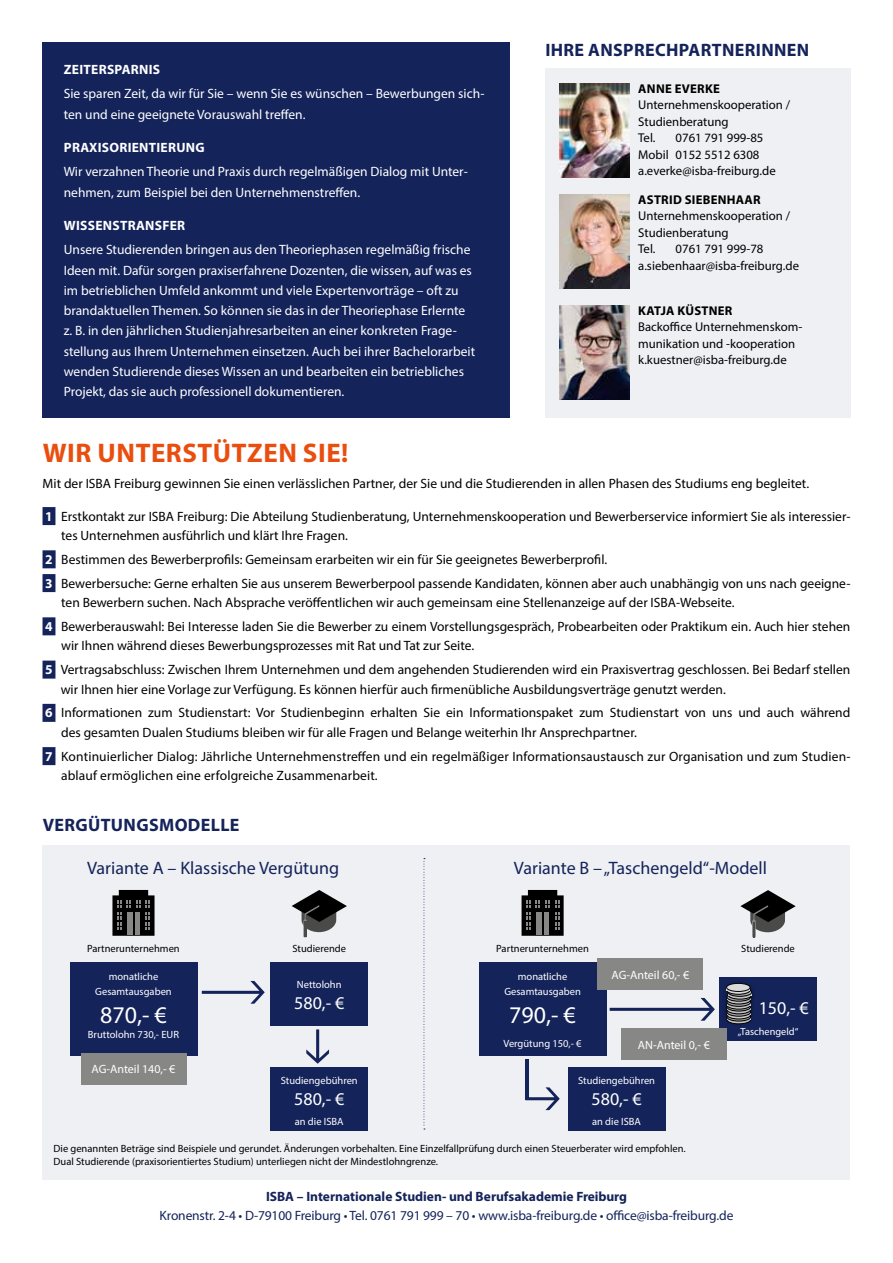
<style>
.page{position:relative;width:893px;height:1263px;background:#fff}
.page>*{position:absolute;margin:0;border:0;box-sizing:border-box;transform-origin:0 0}
.t1{font:700 27px "Myriad Pro";letter-spacing:.02em;color:#e94e0f}
.t2{font:24px "Myriad Pro";color:#fff}
.t3{font:18px "Myriad Pro";color:#14235a}
.t4{font:700 18px "Myriad Pro";letter-spacing:.02em;color:#14235a}
.t5{font:18px "Myriad Pro";color:#fff}
.t6{font:13.5px/23.7px "Myriad Pro";color:#000}
.t7{font:13.5px/20.2px "Myriad Pro";color:#fff}
.t8{font:13.5px "Myriad Pro";letter-spacing:-.01em;color:#14235a}
.t9{font:700 13.5px "Myriad Pro";color:#14235a}
.t10{font:700 13.5px "Myriad Pro";letter-spacing:.02em;color:#fff}
.t11{font:12.75px/16.5px "Myriad Pro";color:#000}
.t12{font:700 12.75px "Myriad Pro";letter-spacing:.02em;color:#000}
.t13{font:12px "Myriad Pro";letter-spacing:-.005em;color:#fff}
.t14{font:10.5px/13.5px "Myriad Pro";color:#000}
.t15{font:10.5px/15.5px "Myriad Pro";color:#fff;text-align:center}
.t16{font:10.35px "Myriad Pro";color:#fff}
.s1{font-weight:700;color:#fff}
</style>
<div class="page">
<div style="left:43px;top:507px;width:12px;height:18px;background:#14235a"></div>
<div style="left:43px;top:550px;width:13px;height:18px;background:#14235a"></div>
<div style="left:43px;top:574px;width:12px;height:18px;background:#14235a"></div>
<div style="left:43px;top:617px;width:12px;height:18px;background:#14235a"></div>
<div style="left:43px;top:661px;width:12px;height:18px;background:#14235a"></div>
<div style="left:43px;top:704px;width:12px;height:18px;background:#14235a"></div>
<div style="left:43px;top:747px;width:12px;height:18px;background:#14235a"></div>
<div style="left:43px;top:43px;width:467px;height:375px;background:#14235a"></div>
<div style="left:43px;top:845px;width:807px;height:334px;background:#eef0f3"></div>
<svg style="left:423px;top:858px;width:2px;height:271px"></svg>
<svg style="left:292px;top:890px;width:55px;height:47px"></svg>
<div style="left:70px;top:962px;width:127px;height:94px;background:#14235a"></div>
<div style="left:81px;top:1053px;width:105px;height:32px;background:#878786"></div>
<div style="left:270px;top:962px;width:98px;height:64px;background:#14235a"></div>
<div style="left:270px;top:1067px;width:98px;height:64px;background:#14235a"></div>
<svg style="left:202px;top:981px;width:63px;height:23px"></svg>
<svg style="left:306px;top:1029px;width:23px;height:35px"></svg>
<svg style="left:112px;top:890px;width:43px;height:46px;background:#2f2f2f"></svg>
<div style="left:479px;top:962px;width:127px;height:94px;background:#14235a"></div>
<div style="left:719px;top:977px;width:98px;height:64px;background:#14235a"></div>
<div style="left:722px;top:1005px;width:33px;height:21px;background:#000;opacity:.35"></div>
<div style="left:722px;top:1000px;width:33px;height:21px;background:#000;opacity:.35"></div>
<div style="left:722px;top:995px;width:33px;height:21px;background:#000;opacity:.35"></div>
<div style="left:722px;top:990px;width:33px;height:21px;background:#000;opacity:.35"></div>
<div style="left:723px;top:985px;width:33px;height:21px;background:#000;opacity:.35"></div>
<div style="left:722px;top:980px;width:33px;height:21px;background:#000;opacity:.35"></div>
<svg style="left:727px;top:986px;width:23px;height:8px"></svg>
<div style="left:726px;top:986px;width:24px;height:8px;border:1px solid #000;border-radius:50%"></div>
<hr style="left:727px;top:987px;width:23px;height:3px;background:#dadada">
<div style="left:727px;top:983px;width:23px;height:8px;background:#dadada;border-radius:50%"></div>
<div style="left:726px;top:983px;width:24px;height:9px;border:1px solid #000;border-radius:50%"></div>
<svg style="left:740px;top:890px;width:56px;height:47px"></svg>
<div style="left:568px;top:1067px;width:97px;height:64px;background:#14235a"></div>
<svg style="left:610px;top:998px;width:105px;height:23px"></svg>
<svg style="left:525px;top:1087px;width:35px;height:23px"></svg>
<hr style="left:525px;top:1059px;width:3px;height:41px;background:#14235a">
<div style="left:598px;top:958px;width:105px;height:32px;background:#878786"></div>
<div style="left:621px;top:1028px;width:106px;height:32px;background:#878786"></div>
<svg style="left:522px;top:890px;width:42px;height:46px;background:#2c2c2c"></svg>
<div style="left:545px;top:68px;width:305px;height:350px;background:#eef0f3"></div>
<img style="left:560px;top:83px;width:70px;height:95px">
<img style="left:560px;top:194px;width:70px;height:95px">
<img style="left:560px;top:305px;width:70px;height:95px">
<p class="t10" style="left:64px;top:62px;width:98px">ZEITERSPARNIS</p>
<p class="t7" style="left:64px;top:84px;width:422px">Sie sparen Zeit, da wir für Sie – wenn Sie es wünschen – Bewerbungen sich&shy;ten und eine geeignete Vorauswahl treffen.</p>
<p class="t10" style="left:64px;top:140px;width:142px">PRAXISORIENTIERUNG</p>
<p class="t7" style="left:64px;top:162px;width:406px">Wir verzahnen Theorie und Praxis durch regelmäßigen Dialog mit Unter&shy;nehmen, zum Beispiel bei den Unternehmenstreffen.</p>
<p class="t10" style="left:64px;top:218px;width:123px">WISSENSTRANSFER</p>
<p class="t7" style="left:64px;top:240px;width:413px">Unsere Studierenden bringen aus den Theoriephasen regelmäßig frische Ideen mit. Dafür sorgen praxiserfahrene Dozenten, die wissen, auf was es im betrieblichen Umfeld ankommt und viele Expertenvorträge – oft zu brandaktuellen Themen. So können sie das in der Theoriephase Erlernte z. B. in den jährlichen Studienjahresarbeiten an einer konkreten Frage&shy;stellung aus Ihrem Unternehmen einsetzen. Auch bei ihrer Bachelorarbeit wenden Studierende dieses Wissen an und bearbeiten ein betriebliches Projekt, das sie auch professionell dokumentieren.</p>
<h3 class="t4" style="left:545px;top:41px;width:265px">IHRE ANSPRECHPARTNERINNEN</h3>
<p class="t12" style="left:638px;top:82px;width:83px">ANNE EVERKE</p>
<p class="t11" style="left:638px;top:97px;width:153px">Unternehmenskooperation /<br>Studienberatung<br>Tel.</p>
<p class="t11" style="left:638px;top:130px;width:139px;text-indent:37px">0761 791 999-85<br>Mobil 0152 5512 6308 a.everke@isba-freiburg.de</p>
<p class="t12" style="left:638px;top:193px;width:124px">ASTRID SIEBENHAAR</p>
<p class="t11" style="left:638px;top:208px;width:153px">Unternehmenskooperation /<br>Studienberatung<br>Tel.</p>
<p class="t11" style="left:638px;top:241px;width:162px;text-align:center">0761 791 999-78 a.siebenhaar@isba-freiburg.de</p>
<p class="t12" style="left:638px;top:304px;width:96px">KATJA KÜSTNER</p>
<p class="t11" style="left:638px;top:319px;width:166px">Backoffice Unternehmenskom&shy;munikation und -kooperation k.kuestner@isba-freiburg.de</p>
<h1 class="t1" style="left:43px;top:439px;width:307px">WIR UNTERSTÜTZEN SIE!</h1>
<p class="t6" style="left:43px;top:472px;width:768px">Mit der ISBA Freiburg gewinnen Sie einen verlässlichen Partner, der Sie und die Studierenden in allen Phasen des Studiums eng begleitet.</p>
<p class="t6" style="left:61px;top:507px;width:791px;line-height:19.5px;text-indent:-16px"><span class="s1">1</span> Erstkontakt zur ISBA Freiburg: Die Abteilung Studienberatung, Unternehmenskooperation und Bewerberservice informiert Sie als interessier&shy;tes Unternehmen ausführlich und klärt Ihre Fragen.</p>
<p class="t6" style="left:45px;top:548px;width:807px"><span class="s1">2</span> Bestimmen des Bewerberprofils: Gemeinsam erarbeiten wir ein für Sie geeignetes Bewerberprofil.<br><span class="s1">3</span> Bewerbersuche: Gerne erhalten Sie aus unserem Bewerberpool passende Kandidaten, können aber auch unabhängig von uns nach geeigne-</p>
<p class="t6" style="left:45px;top:591px;width:807px;text-indent:16px">ten Bewerbern suchen. Nach Absprache veröffentlichen wir auch gemeinsam eine Stellenanzeige auf der ISBA-Webseite.<br><span class="s1">4</span> Bewerberauswahl: Bei Interesse laden Sie die Bewerber zu einem Vorstellungsgespräch, Probearbeiten oder Praktikum ein. Auch hier stehen</p>
<p class="t6" style="left:45px;top:634px;width:807px;text-indent:16px">wir Ihnen während dieses Bewerbungsprozesses mit Rat und Tat zur Seite.<br><span class="s1">5</span> Vertragsabschluss: Zwischen Ihrem Unternehmen und dem angehenden Studierenden wird ein Praxisvertrag geschlossen. Bei Bedarf stellen</p>
<p class="t6" style="left:45px;top:678px;width:807px;text-indent:15px">wir Ihnen hier eine Vorlage zur Verfügung. Es können hierfür auch firmenübliche Ausbildungsverträge genutzt werden.<br><span class="s1">6</span> Informationen zum Studienstart: Vor Studienbeginn erhalten Sie ein Informationspaket zum Studienstart von uns und auch während</p>
<p class="t6" style="left:45px;top:721px;width:807px;text-indent:16px">des gesamten Dualen Studiums bleiben wir für alle Fragen und Belange weiterhin Ihr Ansprechpartner.<br><span class="s1">7</span> Kontinuierlicher Dialog: Jährliche Unternehmenstreffen und ein regelmäßiger Informationsaustausch zur Organisation und zum Studien-</p>
<p class="t6" style="left:61px;top:764px;width:318px">ablauf ermöglichen eine erfolgreiche Zusammenarbeit.</p>
<h3 class="t4" style="left:43px;top:816px;width:198px">VERGÜTUNGSMODELLE</h3>
<h3 class="t3" style="left:87px;top:859px;width:254px">Variante A – Klassische Vergütung</h3>
<p class="t14" style="left:87px;top:942px;width:94px">Partnerunternehmen</p>
<p class="t14" style="left:292px;top:942px;width:55px">Studierende</p>
<p class="t15" style="left:95px;top:969px;width:78px">monatliche<br>Gesamtausgaben</p>
<h2 class="t2" style="left:100px;top:1003px;width:68px">870,- €</h2>
<p class="t15" style="left:88px;top:1027px;width:93px">Bruttolohn 730,- EUR</p>
<p class="t13" style="left:92px;top:1063px;width:85px">AG-Anteil 140,- €</p>
<p class="t15" style="left:297px;top:977px;width:46px">Nettolohn</p>
<h3 class="t5" style="left:294px;top:994px;width:52px">580,- €</h3>
<p class="t15" style="left:281px;top:1073px;width:79px">Studiengebühren</p>
<h3 class="t5" style="left:294px;top:1090px;width:52px">580,- €</h3>
<p class="t15" style="left:295px;top:1114px;width:50px">an die ISBA</p>
<h3 class="t3" style="left:514px;top:859px;width:255px">Variante B – „Taschengeld“-Modell</h3>
<p class="t14" style="left:496px;top:942px;width:94px">Partnerunternehmen</p>
<p class="t15" style="left:504px;top:969px;width:78px">monatliche<br>Gesamtausgaben</p>
<h2 class="t2" style="left:509px;top:1003px;width:68px">790,- €</h2>
<p class="t15" style="left:503px;top:1036px;width:80px">Vergütung 150,- €</p>
<p class="t13" style="left:612px;top:969px;width:79px">AG-Anteil 60,- €</p>
<p class="t13" style="left:638px;top:1039px;width:73px">AN-Anteil 0,- €</p>
<p class="t15" style="left:578px;top:1073px;width:79px">Studiengebühren</p>
<h3 class="t5" style="left:592px;top:1090px;width:52px">580,- €</h3>
<p class="t15" style="left:592px;top:1114px;width:50px">an die ISBA</p>
<p class="t14" style="left:741px;top:942px;width:55px">Studierende</p>
<h3 class="t5" style="left:759px;top:999px;width:52px">150,- €</h3>
<p class="t16" style="left:738px;top:1027px;width:62px">„Taschengeld“</p>
<p class="t14" style="left:54px;top:1142px;width:634px">Die genannten Beträge sind Beispiele und gerundet. Änderungen vorbehalten. Eine Einzelfallprüfung durch einen Steuerberater wird empfohlen.<br>Dual Studierende (praxisorientiertes Studium) unterliegen nicht der Mindestlohngrenze.</p>
<p class="t9" style="left:266px;top:1189px;width:362px">ISBA – Internationale Studien- und Berufsakademie Freiburg</p>
<p class="t8" style="left:160px;top:1209px;width:575px">Kronenstr. 2-4 • D-79100 Freiburg • Tel. 0761 791 999 – 70 • www.isba-freiburg.de • office@isba-freiburg.de</p>
</div>
